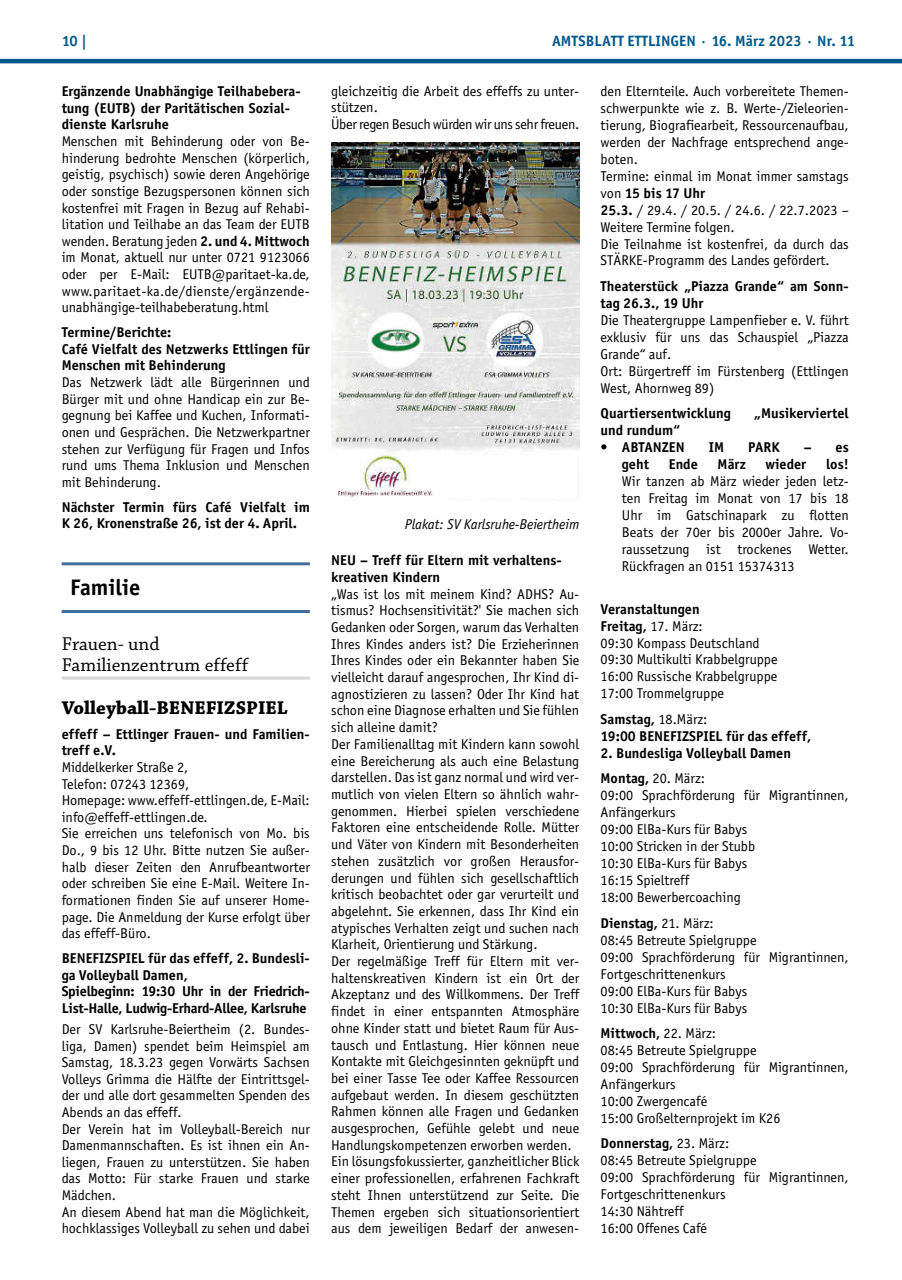
<style>
.page{position:relative;width:902px;height:1280px;background:#fff}
.page>*{position:absolute;margin:0;border:0;box-sizing:border-box;transform-origin:0 0}
.t1{font:700 22.5px "Officina Sans";color:#000}
.t2{font:19.5px/21.1px "Chaparral Pro";color:#000}
.t3{font:700 19.5px "Chaparral Pro";color:#000}
.t4{font:700 15px "Officina Sans";color:#00588b}
.t5{font:14.25px/16.6px "Officina Sans";color:#000}
.t6{font:700 14.25px/16.6px "Officina Sans";color:#000}
.t7{font:700 14.25px/16.6px "Officina Sans";letter-spacing:-.02em;color:#000}
.t8{font:14.25px/16.6px "Officina Sans";letter-spacing:-.02em;color:#000}
.t9{font:italic 14.25px "Officina Sans";color:#000}
.s1{font-weight:700}
.s2{font-weight:400}
</style>
<div class="page">
<hr style="left:0;top:59px;width:901px;height:4px;background:#00588b">
<hr style="left:62px;top:562px;width:248px;height:3px;background:#406f9d">
<hr style="left:62px;top:610px;width:248px;height:3px;background:#406f9d">
<hr style="left:62px;top:676px;width:248px;height:4px;background:#e1e1e1">
<img style="left:331px;top:142px;width:248px;height:356px">
<div style="left:447px;top:455px;width:131px;height:42px;background:#fefefe"></div>
<p class="t4" style="left:62px;top:32px;width:27px">10 |</p>
<p class="t4" style="left:552px;top:32px;width:304px">AMTSBLATT ETTLINGEN · 16. März 2023 · Nr. 11</p>
<p class="t6" style="left:62px;top:83px;width:240px">Ergänzende Unabhängige Teilhabebera&shy;tung (EUTB) der Paritätischen Sozial&shy;dienste Karlsruhe</p>
<p class="t5" style="left:62px;top:133px;width:250px;text-align:justify">Menschen mit Behinderung oder von Be&shy;hinderung bedrohte Menschen (körperlich, geistig, psychisch) sowie deren Angehörige oder sonstige Bezugspersonen können sich kostenfrei mit Fragen in Bezug auf Rehabi&shy;litation und Teilhabe an das Team der EUTB wenden. Beratung jeden <span class="s1">2. und 4. Mittwoch </span>im Monat, aktuell nur unter 0721 9123066 oder per E-Mail: EUTB@paritaet-ka.de, www.paritaet-ka.de/dienste/ergänzende&shy;unabhängige-teilhabeberatung.html</p>
<p class="t6" style="left:62px;top:324px;width:250px">Termine/Berichte:<br>Café Vielfalt des Netzwerks Ettlingen für<br>Menschen mit Behinderung</p>
<p class="t5" style="left:62px;top:374px;width:250px;text-align:justify">Das Netzwerk lädt alle Bürgerinnen und Bürger mit und ohne Handicap ein zur Be&shy;gegnung bei Kaffee und Kuchen, Informati&shy;onen und Gesprächen. Die Netzwerkpartner stehen zur Verfügung für Fragen und Infos rund ums Thema Inklusion und Menschen mit Behinderung.</p>
<p class="t6" style="left:62px;top:498px;width:250px">Nächster Termin fürs Café Vielfalt im<br>K 26, Kronenstraße 26, ist der 4. April.</p>
<p class="t8" style="left:331px;top:83px;width:250px">gleichzeitig die Arbeit des effeffs zu unter&shy;stützen.<br>Über regen Besuch würden wir uns sehr freuen.</p>
<p class="t5" style="left:600px;top:82px;width:250px">den Elternteile. Auch vorbereitete Themen&shy;schwerpunkte wie z. B. Werte-/Zieleorien&shy;tierung, Biografiearbeit, Ressourcenaufbau, werden der Nachfrage entsprechend ange&shy;boten.<br>Termine: einmal im Monat immer samstags von <span class="s1">15 bis 17 Uhr<br>25.3.</span> / 29.4. / 20.5. / 24.6. / 22.7.2023 – Weitere Termine folgen.<br>Die Teilnahme ist kostenfrei, da durch das STÄRKE-Programm des Landes gefördert.</p>
<p class="t6" style="left:600px;top:277px;width:250px">Theaterstück „Piazza Grande“ am Sonn&shy;tag 26.3., 19 Uhr</p>
<p class="t5" style="left:600px;top:312px;width:250px">Die Theatergruppe Lampenfieber e. V. führt exklusiv für uns das Schauspiel „Piazza<br>Grande“ auf.<br>Ort: Bürgertreff im Fürstenberg (Ettlingen<br>West, Ahornweg 89)</p>
<p class="t6" style="left:600px;top:405px;width:132px">Quartiersentwicklung</p>
<p class="t6" style="left:753px;top:405px;width:96px">„Musikerviertel</p>
<p class="t6" style="left:600px;top:422px;width:81px">und rundum“</p>
<p class="t6" style="left:600px;top:439px;width:86px"><span class="s2">•</span> ABTANZEN</p>
<p class="t6" style="left:708px;top:439px;width:17px">IM</p>
<p class="t6" style="left:748px;top:439px;width:33px">PARK</p>
<p class="t6" style="left:803px;top:439px;width:47px">– es</p>
<p class="t6" style="left:621px;top:456px;width:29px">geht</p>
<p class="t6" style="left:668px;top:456px;width:31px">Ende</p>
<p class="t6" style="left:717px;top:456px;width:30px">März</p>
<p class="t6" style="left:765px;top:456px;width:42px">wieder</p>
<p class="t6" style="left:826px;top:456px;width:24px">los!</p>
<p class="t5" style="left:621px;top:473px;width:228px;text-align:justify">Wir tanzen ab März wieder jeden letz&shy;ten Freitag im Monat von 17 bis 18<br>Uhr im Gatschinapark zu flotten Beats der 70er bis 2000er Jahre. Vo&shy;raussetzung ist trockenes Wetter.<br>Rückfragen an 0151 15374313</p>
<p class="t5" style="left:600px;top:600px;width:178px"><span class="s1">Veranstaltungen<br>Freitag,</span> 17. März:<br>09:30 Kompass Deutschland<br>09:30 Multikulti Krabbelgruppe<br>16:00 Russische Krabbelgruppe<br>17:00 Trommelgruppe</p>
<p class="t6" style="left:600px;top:710px;width:212px">Samstag, <span class="s2">18.März:<br></span>19:00 BENEFIZSPIEL für das effeff,</p>
<p class="t6" style="left:600px;top:740px;width:192px;line-height:25.5px">2. Bundesliga Volleyball Damen<br>Montag, <span class="s2">20. März:</span></p>
<p class="t5" style="left:600px;top:787px;width:250px">09:00 Sprachförderung für Migrantinnen,<br>Anfängerkurs<br>09:00 ElBa-Kurs für Babys<br>10:00 Stricken in der Stubb<br>10:30 ElBa-Kurs für Babys<br>16:15 Spieltreff<br>18:00 Bewerbercoaching</p>
<p class="t5" style="left:600px;top:914px;width:250px"><span class="s1">Dienstag,</span> 21. März:<br>08:45 Betreute Spielgruppe<br>09:00 Sprachförderung für Migrantinnen,<br>Fortgeschrittenenkurs<br>09:00 ElBa-Kurs für Babys<br>10:30 ElBa-Kurs für Babys</p>
<p class="t5" style="left:600px;top:1025px;width:250px"><span class="s1">Mittwoch,</span> 22. März:<br>08:45 Betreute Spielgruppe<br>09:00 Sprachförderung für Migrantinnen,<br>Anfängerkurs<br>10:00 Zwergencafé<br>15:00 Großelternprojekt im K26</p>
<p class="t5" style="left:600px;top:1135px;width:250px"><span class="s1">Donnerstag,</span> 23. März:<br>08:45 Betreute Spielgruppe<br>09:00 Sprachförderung für Migrantinnen,<br>Fortgeschrittenenkurs<br>14:30 Nähtreff<br>16:00 Offenes Café</p>
<p class="t9" style="left:404px;top:516px;width:176px">Plakat: SV Karlsruhe-Beiertheim</p>
<p class="t6" style="left:331px;top:552px;width:232px">NEU – Treff für Eltern mit verhaltens&shy;kreativen Kindern</p>
<p class="t5" style="left:331px;top:585px;width:250px">„Was ist los mit meinem Kind? ADHS? Au&shy;tismus? Hochsensitivität?' Sie machen sich Gedanken oder Sorgen, warum das Verhalten Ihres Kindes anders ist? Die Erzieherinnen Ihres Kindes oder ein Bekannter haben Sie vielleicht darauf angesprochen, Ihr Kind di&shy;agnostizieren zu lassen? Oder Ihr Kind hat schon eine Diagnose erhalten und Sie fühlen sich alleine damit?<br>Der Familienalltag mit Kindern kann sowohl eine Bereicherung als auch eine Belastung darstellen. Das ist ganz normal und wird ver&shy;mutlich von vielen Eltern so ähnlich wahr&shy;genommen. Hierbei spielen verschiedene Faktoren eine entscheidende Rolle. Mütter und Väter von Kindern mit Besonderheiten stehen zusätzlich vor großen Herausfor&shy;derungen und fühlen sich gesellschaftlich kritisch beobachtet oder gar verurteilt und abgelehnt. Sie erkennen, dass Ihr Kind ein atypisches Verhalten zeigt und suchen nach Klarheit, Orientierung und Stärkung.<br>Der regelmäßige Treff für Eltern mit ver&shy;haltenskreativen Kindern ist ein Ort der Akzeptanz und des Willkommens. Der Treff findet in einer entspannten Atmosphäre ohne Kinder statt und bietet Raum für Aus&shy;tausch und Entlastung. Hier können neue Kontakte mit Gleichgesinnten geknüpft und bei einer Tasse Tee oder Kaffee Ressourcen aufgebaut werden. In diesem geschützten Rahmen können alle Fragen und Gedanken ausgesprochen, Gefühle gelebt und neue Handlungskompetenzen erworben werden.<br>Ein lösungsfokussierter, ganzheitlicher Blick einer professionellen, erfahrenen Fachkraft steht Ihnen unterstützend zur Seite. Die Themen ergeben sich situationsorientiert aus dem jeweiligen Bedarf der anwesen-</p>
<h1 class="t1" style="left:70px;top:573px;width:72px">Familie</h1>
<h2 class="t2" style="left:62px;top:634px;width:188px">Frauen- und<br>Familienzentrum effeff</h2>
<h2 class="t3" style="left:62px;top:696px;width:228px">Volleyball-BENEFIZSPIEL</h2>
<p class="t6" style="left:62px;top:725px;width:250px">effeff – Ettlinger Frauen- und Familien&shy;treff e.V.</p>
<p class="t5" style="left:62px;top:759px;width:250px">Middelkerker Straße 2,<br>Telefon: 07243 12369,<br>Homepage: www.effeff-ettlingen.de, E-Mail: info@effeff-ettlingen.de.<br>Sie erreichen uns telefonisch von Mo. bis Do., 9 bis 12 Uhr. Bitte nutzen Sie außer&shy;halb dieser Zeiten den Anrufbeantworter oder schreiben Sie eine E-Mail. Weitere In&shy;formationen finden Sie auf unserer Home&shy;page. Die Anmeldung der Kurse erfolgt über das effeff-Büro.</p>
<p class="t7" style="left:62px;top:950px;width:250px">BENEFIZSPIEL für das effeff, 2. Bundesli&shy;ga Volleyball Damen,<br>Spielbeginn: 19:30 Uhr in der Friedrich-List-Halle, Ludwig-Erhard-Allee, Karlsruhe</p>
<p class="t5" style="left:62px;top:1021px;width:250px">Der SV Karlsruhe-Beiertheim (2. Bundes&shy;liga, Damen) spendet beim Heimspiel am Samstag, 18.3.23 gegen Vorwärts Sachsen Volleys Grimma die Hälfte der Eintrittsgel&shy;der und alle dort gesammelten Spenden des Abends an das effeff.<br>Der Verein hat im Volleyball-Bereich nur Damenmannschaften. Es ist ihnen ein An&shy;liegen, Frauen zu unterstützen. Sie haben das Motto: Für starke Frauen und starke Mädchen.<br>An diesem Abend hat man die Möglichkeit, hochklassiges Volleyball zu sehen und dabei</p>
</div>
